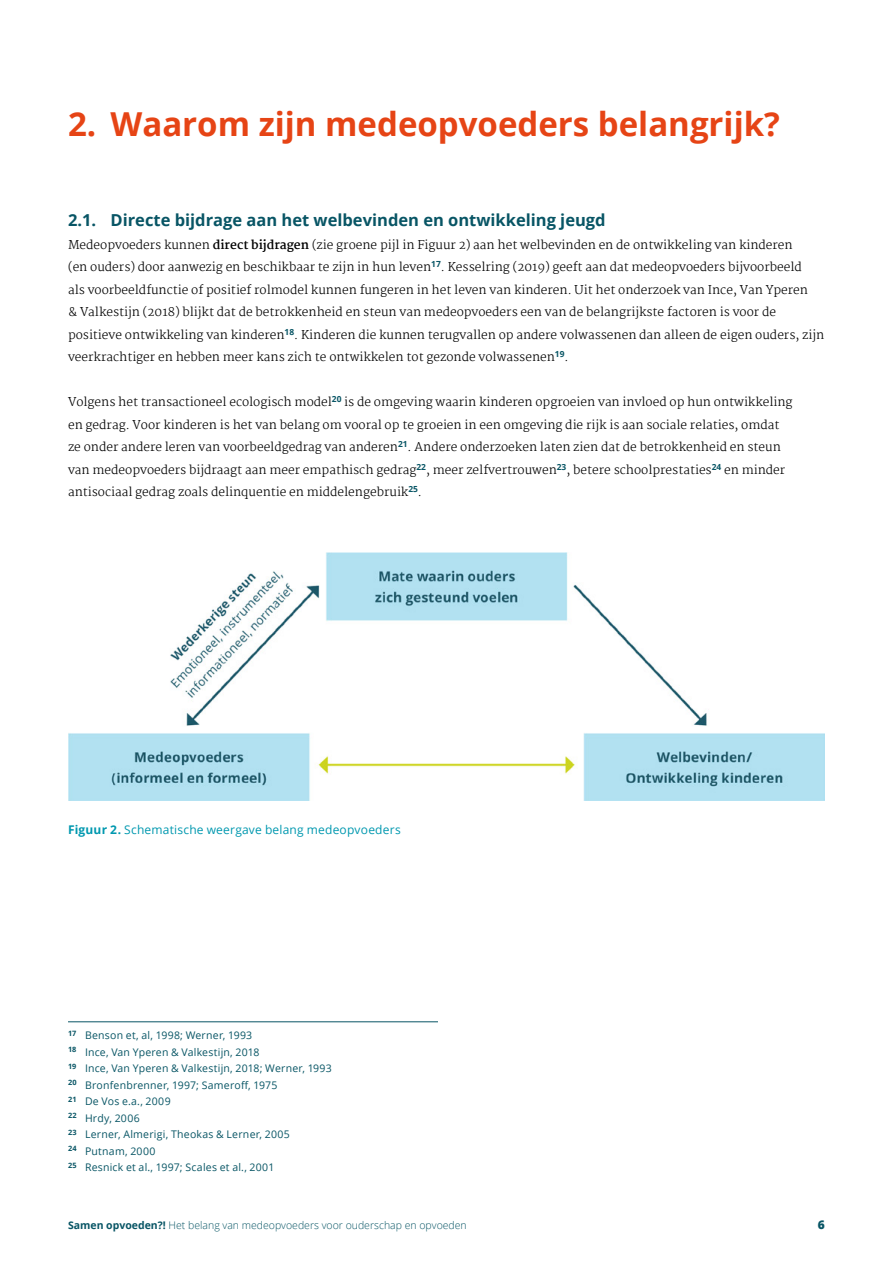
<style>
.page{position:relative;width:893px;height:1263px;background:#fff}
.page>*{position:absolute;margin:0;border:0;box-sizing:border-box;transform-origin:0 0}
.Hoofdstuk_H1{font:700 33px "Open Sans";color:#e64415}
.paragraaf_H2{font:700 16.5px "Open Sans";color:#085565}
.Body_schreef{font:300 12px/22.5px "Martel";color:#000}
.figuurnaam{font:12px "Open Sans";letter-spacing:.015em;color:#0198af}
.t1{font:800 12px "Open Sans";color:#085565}
.Voetnoot_zonder{font:10.5px "Open Sans";letter-spacing:.02em;color:#085565}
.t2{font:300 10.5px "Open Sans";color:#085565}
.Voetnoot_met_streep{font:10.5px "Open Sans";letter-spacing:.02em;color:#085565}
.s1{font-weight:700}
</style>
<div class="page">
<img style="left:68px;top:552px;width:757px;height:248px">
<hr style="left:68px;top:1021px;width:370px;height:1px;background:#085565">
<h1 class="Hoofdstuk_H1" style="left:68px;top:101px;width:713px">2. Waarom zijn medeopvoeders belangrijk?</h1>
<h3 class="paragraaf_H2" style="left:68px;top:208px;width:539px">2.1. Directe bijdrage aan het welbevinden en ontwikkeling jeugd</h3>
<p class="Body_schreef" style="left:68px;top:233px;width:758px">Medeopvoeders kunnen <span class="s1">direct bijdragen</span> (zie groene pijl in Figuur 2) aan het welbevinden en de ontwikkeling van kinderen<br>(en ouders) door aanwezig en beschikbaar te zijn in hun leven<sup>17</sup>. Kesselring (2019) geeft aan dat medeopvoeders bijvoorbeeld<br>als voorbeeldfunctie of positief rolmodel kunnen fungeren in het leven van kinderen. Uit het onderzoek van Ince, Van Yperen<br>&amp; Valkestijn (2018) blijkt dat de betrokkenheid en steun van medeopvoeders een van de belangrijkste factoren is voor de positieve ontwikkeling van kinderen<sup>18</sup>. Kinderen die kunnen terugvallen op andere volwassenen dan alleen de eigen ouders, zijn veerkrachtiger en hebben meer kans zich te ontwikkelen tot gezonde volwassenen<sup>19</sup>.</p>
<p class="Body_schreef" style="left:68px;top:391px;width:726px">Volgens het transactioneel ecologisch model<sup>20</sup> is de omgeving waarin kinderen opgroeien van invloed op hun ontwikkeling en gedrag. Voor kinderen is het van belang om vooral op te groeien in een omgeving die rijk is aan sociale relaties, omdat ze onder andere leren van voorbeeldgedrag van anderen<sup>21</sup>. Andere onderzoeken laten zien dat de betrokkenheid en steun van medeopvoeders bijdraagt aan meer empathisch gedrag<sup>22</sup>, meer zelfvertrouwen<sup>23</sup>, betere schoolprestaties<sup>24</sup> en minder antisociaal gedrag zoals delinquentie en middelengebruik<sup>25</sup>.</p>
<p class="figuurnaam" style="left:68px;top:821px;width:334px"><span class="s1">Figuur 2.</span> Schematische weergave belang medeopvoeders</p>
<p class="Voetnoot_met_streep" style="left:68px;top:1028px;width:186px"><sup>17</sup> Benson et, al, 1998; Werner, 1993</p>
<p class="Voetnoot_zonder" style="left:68px;top:1045px;width:193px"><sup>18</sup> Ince, Van Yperen &amp; Valkestijn, 2018</p>
<p class="Voetnoot_zonder" style="left:68px;top:1061px;width:265px"><sup>19</sup> Ince, Van Yperen &amp; Valkestijn, 2018; Werner, 1993</p>
<p class="Voetnoot_zonder" style="left:68px;top:1078px;width:211px"><sup>20</sup> Bronfenbrenner, 1997; Sameroff, 1975</p>
<p class="Voetnoot_zonder" style="left:68px;top:1094px;width:104px"><sup>21</sup> De Vos e.a., 2009</p>
<p class="Voetnoot_zonder" style="left:68px;top:1111px;width:73px"><sup>22</sup> Hrdy, 2006</p>
<p class="Voetnoot_zonder" style="left:68px;top:1127px;width:223px"><sup>23</sup> Lerner, Almerigi, Theokas &amp; Lerner, 2005</p>
<p class="Voetnoot_zonder" style="left:68px;top:1144px;width:89px"><sup>24</sup> Putnam, 2000</p>
<p class="Voetnoot_zonder" style="left:68px;top:1160px;width:208px"><sup>25</sup> Resnick et al., 1997; Scales et al., 2001</p>
<p class="t2" style="left:68px;top:1218px;width:400px"><span class="s1">Samen opvoeden?!</span> Het belang van medeopvoeders voor ouderschap en opvoeden</p>
<p class="t1" style="left:818px;top:1216px;width:9px">6</p>
</div>
